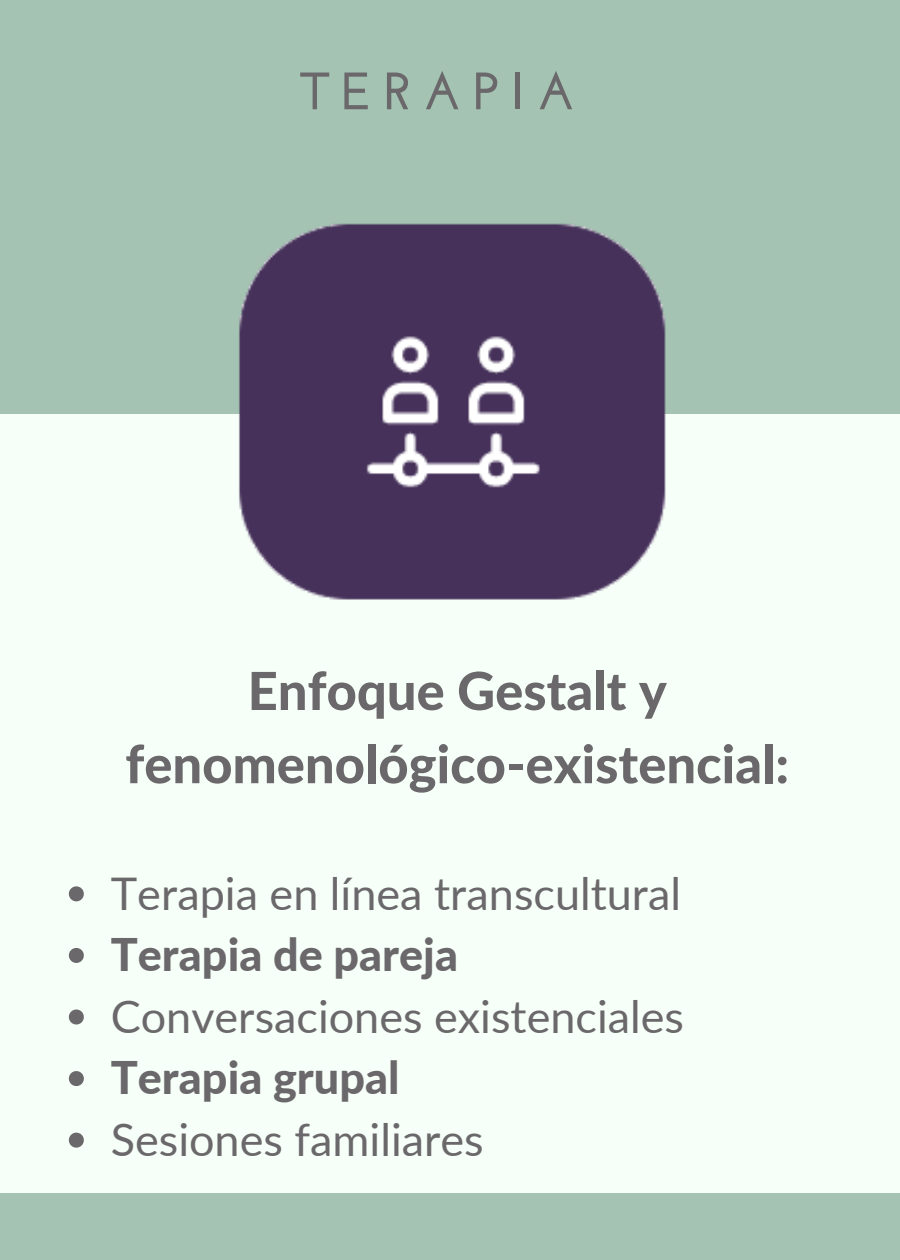
<style>
.page{position:relative;width:900px;height:1260px;background:#f6fff8}
.page>*{position:absolute;margin:0;border:0;box-sizing:border-box;transform-origin:0 0}
.t1{font:800 52.5px/73.2px "Lato";color:#6b686b;text-align:center}
.t2{font:700 52.5px "Josefin Sans";letter-spacing:.22em;color:#6b686b}
.t3{font:45px "Lato";color:#6b686b}
.t4{font:800 45px "Lato";color:#6b686b}
</style>
<div class="page">
<div style="left:0;top:0;width:900px;height:414px;background:#a4c3b2"></div>
<div style="left:0;top:1193px;width:900px;height:67px;background:#a4c3b2"></div>
<svg style="left:69px;top:886px;width:15px;height:15px"></svg>
<svg style="left:69px;top:948px;width:15px;height:15px"></svg>
<svg style="left:69px;top:1010px;width:15px;height:14px"></svg>
<svg style="left:69px;top:1071px;width:15px;height:15px"></svg>
<svg style="left:69px;top:1133px;width:15px;height:15px"></svg>
<img style="left:239px;top:223px;width:427px;height:377px">
<p class="t2" style="left:300px;top:70px;width:277px">TERAPIA</p>
<p class="t1" style="left:125px;top:653px;width:665px">Enfoque Gestalt y fenomenológico-existencial:</p>
<p class="t3" style="left:111px;top:865px;width:572px">Terapia en línea transcultural</p>
<p class="t4" style="left:111px;top:927px;width:349px">Terapia de pareja</p>
<p class="t3" style="left:111px;top:988px;width:575px">Conversaciones existenciales</p>
<p class="t4" style="left:111px;top:1050px;width:290px">Terapia grupal</p>
<p class="t3" style="left:111px;top:1112px;width:375px">Sesiones familiares</p>
</div>
